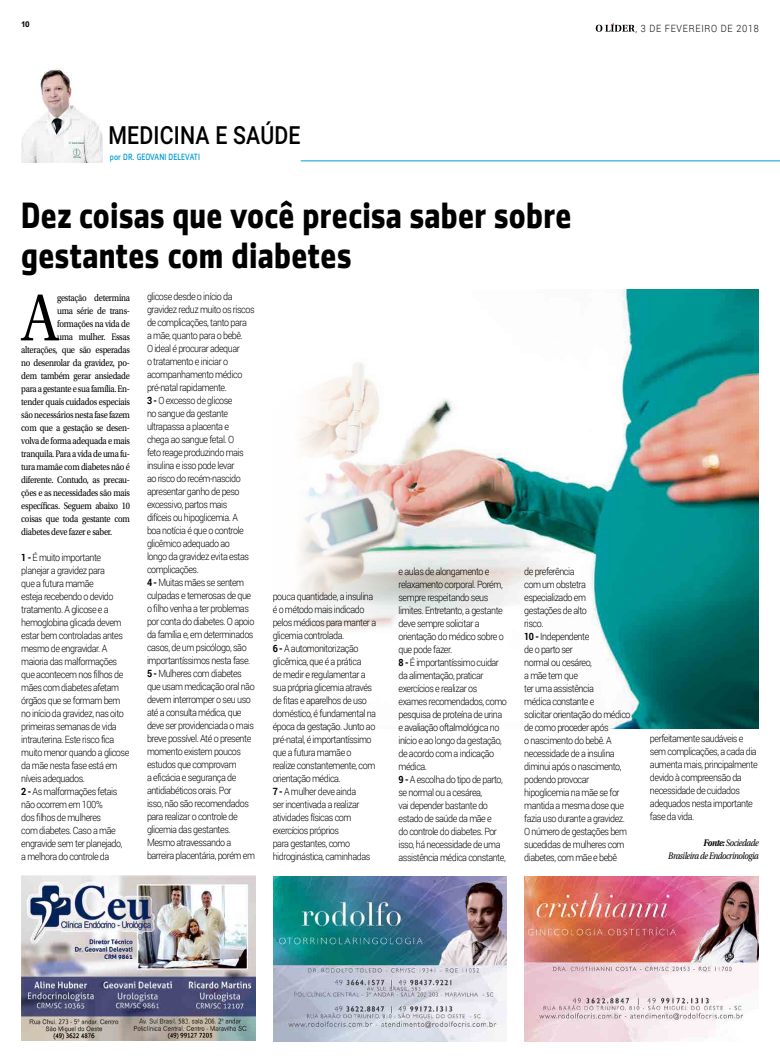
<style>
.page{position:relative;width:780px;height:1063px;background:#fff}
.page>*{position:absolute;margin:0;border:0;box-sizing:border-box;transform-origin:0 0}
.t1{font:69.7px "Utopia Std";color:#000;scale:.85 1}
.t2{font:700 36.2px/40px "Zemestro Std";letter-spacing:.01em;color:#000;scale:.85 1}
.t3{font:500 25px "Roboto";letter-spacing:.01em;color:#000;scale:.85 1}
.t4{font:300 10px/13px "Roboto";letter-spacing:-.05em;color:#000;scale:.9 1}
.t5{font:10px "Utopia Std";letter-spacing:-.03em;color:#000;scale:.85 1}
.t6{font:italic 10px/13px "Utopia Std";letter-spacing:-.05em;color:#000;text-align:right;scale:.85 1}
.t7{font:300 10px "Roboto";letter-spacing:.08em;color:#000;scale:.9 1}
.t8{font:9px "Zemestro Std";letter-spacing:.01em;color:#009bd5;scale:.85 1}
.t9{font:700 8px "Arial";color:#000}
.s1{font-weight:700}
</style>
<div class="page">
<svg style="left:595px;top:23px;width:39px;height:9px"></svg>
<img style="left:21px;top:68px;width:82px;height:94px">
<img style="left:273px;top:876px;width:234px;height:165px">
<img style="left:524px;top:876px;width:235px;height:165px">
<img style="left:21px;top:875px;width:234px;height:165px">
<hr style="left:301px;top:160px;width:479px;height:1px;background:#009bd5">
<img style="left:299px;top:289px;width:459px;height:440px">
<p class="t9" style="left:21px;top:19px;width:10px">10</p>
<h3 class="t3" style="left:108px;top:118px;width:227px">MEDICINA E SAÚDE</h3>
<p class="t8" style="left:110px;top:151px;width:75px">POR DR. GEOVANI DELE</p>
<p class="t8" style="left:185px;top:151px;width:10px">VATI</p>
<p class="t4" style="left:635px;top:21px;width:47px">, 3 DE Fevere</p>
<p class="t7" style="left:701px;top:21px;width:65px">irO DE 2018</p>
<h2 class="t2" style="left:21px;top:195px;width:649px">Dez coisas que você precisa saber sobre gestantes com diabetes</h2>
<p class="t4" style="left:147px;top:290px;width:121px">glicose desde o início da gravidez reduz muito os riscos de complicações, tanto para<br>a mãe, quanto para o bebê.<br>O ideal é procurar adequar<br>o tratamento e iniciar o acompanhamento médico pré-natal rapidamente.<br><span class="s1">3 -</span> O excesso de glicose<br>no sangue da gestante ultrapassa a placenta e<br>chega ao sangue fetal. O<br>feto reage produzindo mais insulina e isso pode levar<br>ao risco do recém-nascido apresentar ganho de peso excessivo, partos mais<br>difíceis ou hipoglicemia. A<br>boa notícia é que o controle glicêmico adequado ao<br>longo da gravidez evita estas complicações.<br><span class="s1">4 -</span> Muitas mães se sentem culpadas e temerosas de que o filho venha a ter problemas por conta do diabetes. O apoio da família e, em determinados casos, de um psicólogo, são importantíssimos nesta fase.<br><span class="s1">5 -</span> Mulheres com diabetes que usam medicação oral não devem interromper o seu uso até a consulta médica, que deve ser providenciada o mais breve possível. Até o presente momento existem poucos estudos que comprovam<br>a eficácia e segurança de antidiabéticos orais. Por<br>isso, não são recomendados para realizar o controle de glicemia das gestantes.<br>Mesmo atravessando a barreira placentária, porém em</p>
<h1 class="t1" style="left:21px;top:280px;width:46px">A</h1>
<p class="t5" style="left:57px;top:293px;width:87px">gestação determina</p>
<p class="t5" style="left:57px;top:306px;width:87px">uma série de trans-</p>
<p class="t5" style="left:57px;top:319px;width:87px">formações na vida de</p>
<p class="t5" style="left:57px;top:332px;width:87px">uma mulher. Essas</p>
<p class="t5" style="left:21px;top:345px;width:129px">alterações, que são esperadas</p>
<p class="t5" style="left:21px;top:358px;width:129px">no desenrolar da gravidez, po-</p>
<p class="t5" style="left:21px;top:371px;width:129px">dem também gerar ansiedade</p>
<p class="t5" style="left:21px;top:384px;width:129px">para a gestante e sua família. En-</p>
<p class="t5" style="left:21px;top:397px;width:129px">tender quais cuidados especiais</p>
<p class="t5" style="left:21px;top:410px;width:129px">são necessários nesta fase fazem</p>
<p class="t5" style="left:21px;top:423px;width:129px">com que a gestação se desen-</p>
<p class="t5" style="left:21px;top:436px;width:129px">volva de forma adequada e mais</p>
<p class="t5" style="left:21px;top:449px;width:129px">tranquila. Para a vida de uma fu-</p>
<p class="t5" style="left:21px;top:462px;width:129px">tura mamãe com diabetes não é</p>
<p class="t5" style="left:21px;top:475px;width:129px">diferente. Contudo, as precau-</p>
<p class="t5" style="left:21px;top:488px;width:129px">ções e as necessidades são mais</p>
<p class="t5" style="left:21px;top:501px;width:129px">específicas. Seguem abaixo 10</p>
<p class="t5" style="left:21px;top:514px;width:129px">coisas que toda gestante com</p>
<p class="t5" style="left:21px;top:527px;width:108px">diabetes deve fazer e saber.</p>
<p class="t4" style="left:21px;top:551px;width:121px"><span class="s1">1 -</span> É muito importante planejar a gravidez para<br>que a futura mamãe<br>esteja recebendo o devido tratamento. A glicose e a hemoglobina glicada devem estar bem controladas antes mesmo de engravidar. A maioria das malformações que acontecem nos filhos de mães com diabetes afetam órgãos que se formam bem no início da gravidez, nas oito primeiras semanas de vida intrauterina. Este risco fica muito menor quando a glicose da mãe nesta fase está em níveis adequados.<br><span class="s1">2 -</span> As malformações fetais não ocorrem em 100%<br>dos filhos de mulheres<br>com diabetes. Caso a mãe engravide sem ter planejado, a melhora do controle da</p>
<p class="t4" style="left:398px;top:564px;width:122px">e aulas de alongamento e relaxamento corporal. Porém, sempre respeitando seus limites. Entretanto, a gestante deve sempre solicitar a orientação do médico sobre o que pode fazer.<br><span class="s1">8 -</span> É importantíssimo cuidar da alimentação, praticar exercícios e realizar os exames recomendados, como pesquisa de proteína de urina e avaliação oftalmológica no início e ao longo da gestação, de acordo com a indicação médica.<br><span class="s1">9 -</span> A escolha do tipo de parto, se normal ou a cesárea,<br>vai depender bastante do estado de saúde da mãe e<br>do controle do diabetes. Por isso, há necessidade de uma assistência médica constante,</p>
<p class="t4" style="left:524px;top:564px;width:120px">de preferência<br>com um obstetra especializado em<br>gestações de alto<br>risco.<br><span class="s1">10 -</span> I ndependente<br>de o parto ser<br>normal ou cesáreo,<br>a mãe tem que<br>ter uma assistência<br>médica constante e<br>solicitar orientação do médico de como proceder após<br>o nascimento do bebê. A necessidade de a insulina diminui após o nascimento, podendo provocar hipoglicemia na mãe se for mantida a mesma dose que fazia uso durante a gravidez.<br>O número de gestações bem sucedidas de mulheres com diabetes, com mãe e bebê</p>
<p class="t4" style="left:273px;top:590px;width:116px">pouca quantidade, a insulina é o método mais indicado pelos médicos para manter a glicemia controlada.<br><span class="s1">6 -</span> A automonitorização glicêmica, que é a prática<br>de medir e regulamentar a sua própria glicemia através de fitas e aparelhos de uso doméstico, é fundamental na época da gestação. Junto ao pré-natal, é importantíssimo que a futura mamãe o realize constantemente, com orientação médica.<br><span class="s1">7 -</span> A mulher deve ainda<br>ser incentivada a realizar atividades físicas com exercícios próprios<br>para gestantes, como hidroginástica, caminhadas</p>
<p class="t4" style="left:650px;top:731px;width:121px">perfeitamente saudáveis e sem complicações, a cada dia aumenta mais, principalmente devido à compreensão da necessidade de cuidados adequados nesta importante fase da vida.</p>
<p class="t6" style="left:668px;top:836px;width:108px"><span class="s1">Fonte:</span> Sociedade<br>Brasileira de Endocrinologia</p>
</div>
